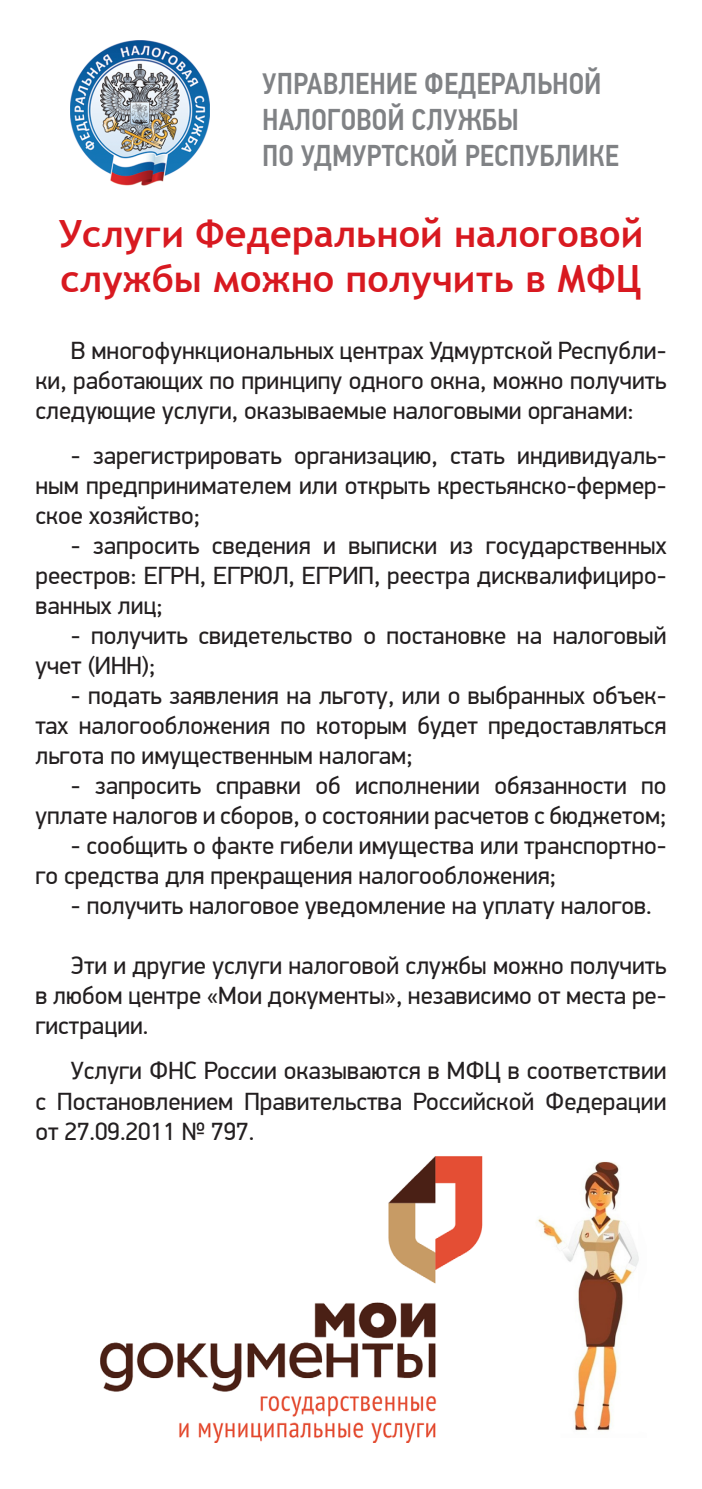
<style>
.page{position:relative;width:702px;height:1489px;background:#fff}
.page>*{position:absolute;margin:0;border:0;box-sizing:border-box;transform-origin:0 0}
.t1{font:700 37.5px/45px "Trebuchet MS";color:#d81920}
.t2{font:500 30px "PF Din Text Cond Pro";color:#808285}
.t3{font:25px/30px "PF Din Display Pro";color:#231f20;text-align:justify}
</style>
<div class="page">
<img style="left:70px;top:40px;width:140px;height:146px">
<img style="left:538px;top:1161px;width:101px;height:270px">
<img style="left:100px;top:1156px;width:383px;height:286px">
<p class="t2" style="left:262px;top:66px;width:341px">УПРАВЛЕНИЕ ФЕДЕРАЛЬНОЙ</p>
<p class="t2" style="left:262px;top:102px;width:258px">НАЛОГОВОЙ СЛУЖБЫ</p>
<p class="t2" style="left:262px;top:138px;width:358px">ПО УДМУРТСКОЙ РЕСПУБЛИКЕ</p>
<p class="t1" style="left:59px;top:211px;width:586px">Услуги Федеральной налоговой службы можно получить в МФЦ</p>
<p class="t3" style="left:35px;top:336px;width:632px;text-indent:35px">В многофункциональных центрах Удмуртской Республи&shy;ки, работающих по принципу одного окна, можно получить следующие услуги, оказываемые налоговыми органами:</p>
<p class="t3" style="left:35px;top:441px;width:632px;text-indent:35px">- зарегистрировать организацию, стать индивидуаль&shy;ным предпринимателем или открыть крестьянско-фермер&shy;ское хозяйство;</p>
<p class="t3" style="left:35px;top:531px;width:632px;text-indent:35px">- запросить сведения и выписки из государственных реестров: ЕГРН, ЕГРЮЛ, ЕГРИП, реестра дисквалифициро&shy;ванных лиц;</p>
<p class="t3" style="left:35px;top:621px;width:632px;text-indent:35px">- получить свидетельство о постановке на налоговый учет (ИНН);</p>
<p class="t3" style="left:35px;top:681px;width:632px;text-indent:35px">- подать заявления на льготу, или о выбранных объек&shy;тах налогообложения по которым будет предоставляться льгота по имущественным налогам;</p>
<p class="t3" style="left:35px;top:771px;width:632px;text-align:right">- запросить справки об исполнении обязанности по уплате налогов и сборов, о состоянии расчетов с бюджетом;</p>
<p class="t3" style="left:35px;top:831px;width:632px;text-indent:35px">- сообщить о факте гибели имущества или транспортно&shy;го средства для прекращения налогообложения;</p>
<p class="t3" style="left:71px;top:891px;width:582px">- получить налоговое уведомление на уплату налогов.</p>
<p class="t3" style="left:35px;top:951px;width:632px;text-indent:35px">Эти и другие услуги налоговой службы можно получить в любом центре «Мои документы», независимо от места ре&shy;гистрации.</p>
<p class="t3" style="left:35px;top:1056px;width:632px;text-indent:35px">Услуги ФНС России оказываются в МФЦ в соответствии с Постановлением Правительства Российской Федерации от 27.09.2011 № 797.</p>
</div>
